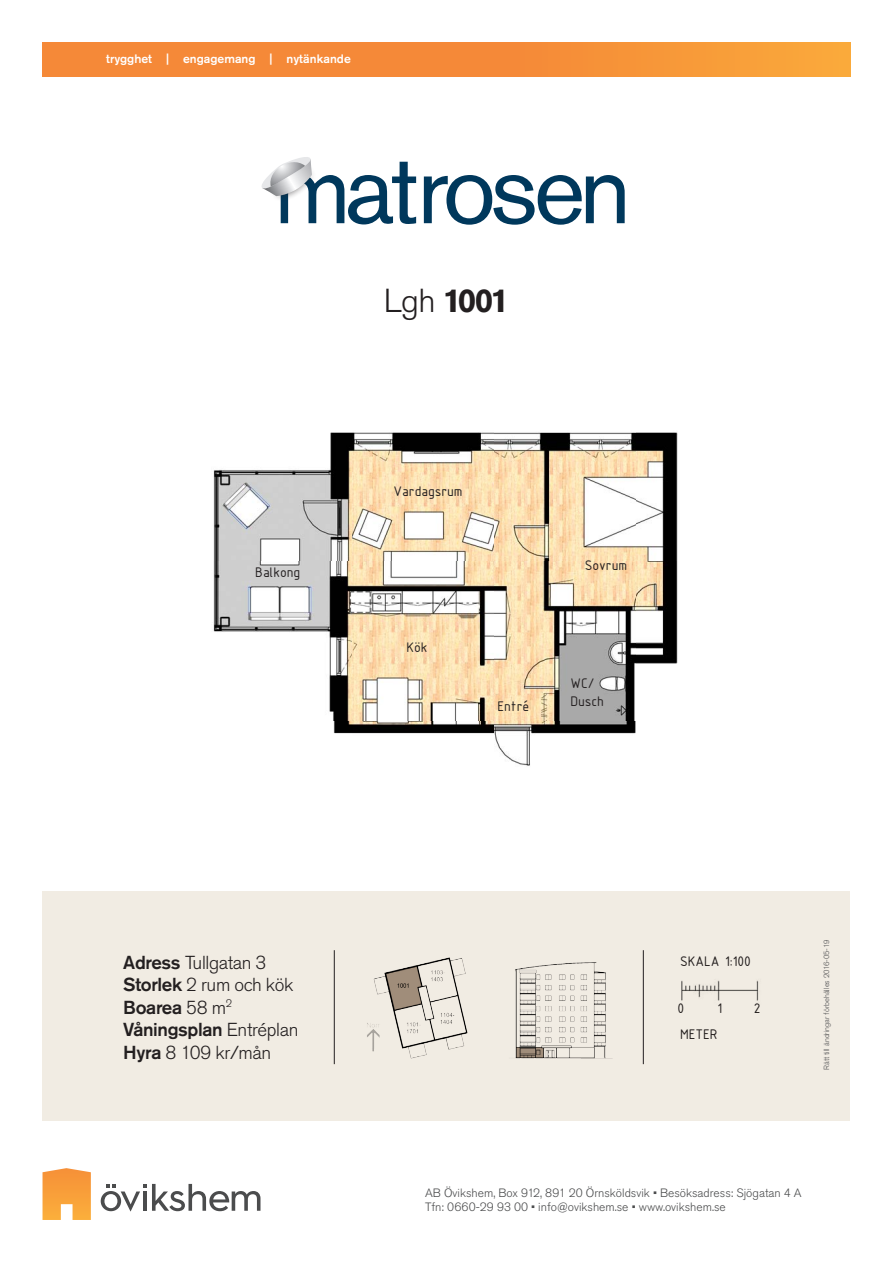
<style>
.page{position:relative;width:893px;height:1263px;background:#fff}
.page>*{position:absolute;margin:0;border:0;box-sizing:border-box;transform-origin:0 0}
.t1{font:99.15px "Akzidenz Grotesk Pro";letter-spacing:-.06em;color:#00385c}
.t2{font:700 33px "Akzidenz Grotesk Pro";color:#231f20}
.t3{font:300 18.6px/22.4px "Akzidenz Grotesk Pro";letter-spacing:-.02em;color:#231f20}
.t4{font:15px/18.5px "ISOCPEUR";letter-spacing:-.005em;color:#231f20}
.t5{font:500 12.15px "Akzidenz Grotesk Pro";color:#fff}
.t6{font:300 12px "Akzidenz Grotesk Pro";color:#4b4c4d}
.t7{font:300 7.5px "Akzidenz Grotesk Pro";color:#4b4c4d}
.s1{font-weight:300}
.s2{font-weight:500}
</style>
<div class="page">
<div style="left:43px;top:43px;width:807px;height:34px;background:linear-gradient(to right,#f48137,#f89f3a)"></div>
<svg style="left:101px;top:1184px;width:159px;height:27px"></svg>
<svg style="left:43px;top:1168px;width:48px;height:52px;background:#f9aa51"></svg>
<svg style="left:261px;top:157px;width:52px;height:42px"></svg>
<div style="left:43px;top:891px;width:807px;height:229px;background:#f1ebe2"></div>
<img style="left:367px;top:957px;width:246px;height:102px">
<img style="left:681px;top:980px;width:78px;height:21px">
<hr style="left:643px;top:950px;width:1px;height:114px;background:#231f20">
<hr style="left:334px;top:950px;width:1px;height:114px;background:#231f20">
<img style="left:213px;top:432px;width:140px;height:302px">
<img style="left:353px;top:432px;width:325px;height:334px">
<p class="t5" style="left:106px;top:51px;width:246px">trygghet | engagemang | nytänkande</p>
<p class="t1" style="left:274px;top:124px;width:358px">matrosen</p>
<p class="t2" style="left:384px;top:279px;width:127px"><span class="s1">Lgh</span> 1001</p>
<p class="t4" style="left:255px;top:563px;width:46px">Balkong</p>
<p class="t4" style="left:394px;top:482px;width:70px">Vardagsrum</p>
<p class="t4" style="left:406px;top:638px;width:23px">Kök</p>
<p class="t4" style="left:498px;top:696px;width:33px">Entré</p>
<p class="t4" style="left:585px;top:556px;width:44px">Sovrum</p>
<p class="t4" style="left:570px;top:673px;width:35px">WC/<br>Dusch</p>
<p class="t3" style="left:123px;top:951px;width:177px"><span class="s2">Adress</span> Tullgatan 3<br><span class="s2">Storlek</span> 2 rum och kök<br><span class="s2">Boarea</span> 58 m<sup>2<br></sup><span class="s2">Våningsplan</span> Entréplan<br><span class="s2">Hyra</span> 8 109 kr/mån</p>
<p class="t4" style="left:680px;top:951px;width:72px">SKALA 1:100</p>
<p class="t4" style="left:677px;top:998px;width:8px">0</p>
<p class="t4" style="left:717px;top:998px;width:6px">1</p>
<p class="t4" style="left:754px;top:998px;width:8px">2</p>
<p class="t4" style="left:680px;top:1025px;width:39px">METER</p>
<p class="t7" style="left:822px;top:1070px;width:131px;rotate:-90deg">Rätt till ändringar förbehålles 2016-05-19</p>
<p class="t6" style="left:425px;top:1185px;width:378px">AB Övikshem, Box 912, 891 20 Örnsköldsvik • Besöksadress: Sjögatan 4 A</p>
<p class="t6" style="left:425px;top:1198px;width:302px">Tfn: 0660-29 93 00 • info@ovikshem.se • www.ovikshem.se</p>
</div>
